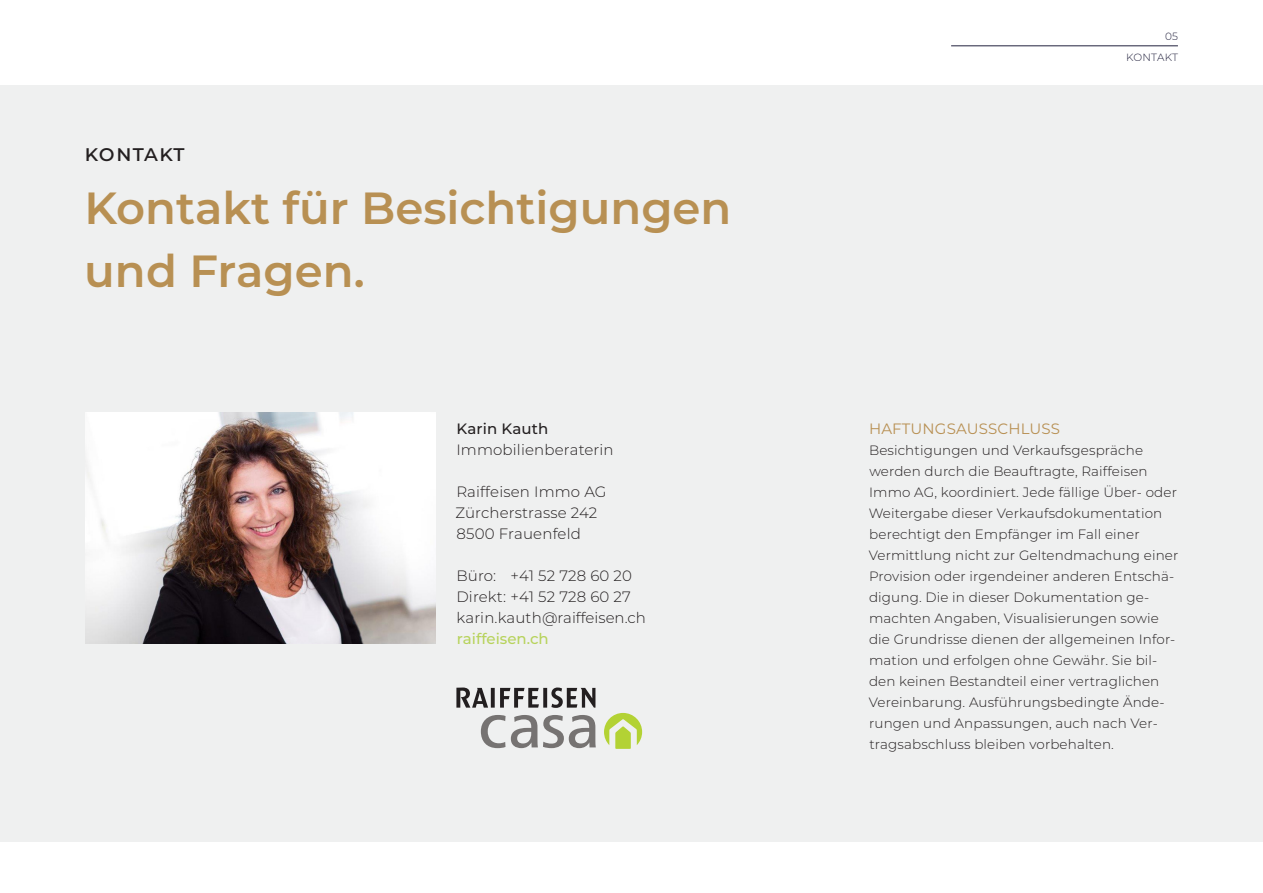
<style>
.page{position:relative;width:1263px;height:893px;background:#fff}
.page>*{position:absolute;margin:0;border:0;box-sizing:border-box;transform-origin:0 0}
.Headline{font:600 45px/63px "Montserrat";color:#b89053}
.Overhead{font:500 22.5px "Montserrat";letter-spacing:.035em;color:#231f20}
.Fließtext{font:300 15px "Montserrat";letter-spacing:.01em;color:#231f20}
.Fließtext-2{font:15px "Montserrat";letter-spacing:.01em;color:#b89053}
.Fließtext-3{font:500 15px "Montserrat";color:#b7d35c}
.Fließtext-4{font:500 15px "Montserrat";letter-spacing:.005em;color:#231f20}
.Fließtext-5{font:300 13.5px/21px "Montserrat";letter-spacing:.01em;color:#231f20}
.t1{font:300 10.5px "Montserrat";color:#23223e}
</style>
<div class="page">
<div style="left:0;top:85px;width:1263px;height:757px;background:#eff0f0"></div>
<img style="left:85px;top:413px;width:350px;height:231px">
<svg style="left:481px;top:715px;width:115px;height:33px"></svg>
<svg style="left:604px;top:713px;width:38px;height:36px"></svg>
<svg style="left:456px;top:687px;width:139px;height:21px"></svg>
<hr style="left:951px;top:46px;width:227px;height:1px;background:#23223e">
<p class="Overhead" style="left:84px;top:137px;width:101px">kontakt</p>
<p class="Headline" style="left:84px;top:174px;width:649px">Kontakt für Besichtigungen und Fragen.</p>
<p class="Fließtext-4" style="left:457px;top:418px;width:93px">Karin Kauth</p>
<p class="Fließtext" style="left:456px;top:439px;width:159px">Immobilienberaterin</p>
<p class="Fließtext" style="left:456px;top:481px;width:152px">Raiffeisen Immo AG</p>
<p class="Fließtext" style="left:455px;top:502px;width:144px">Zürcherstrasse 242</p>
<p class="Fließtext" style="left:457px;top:523px;width:126px">8500 Frauenfeld</p>
<p class="Fließtext" style="left:456px;top:565px;width:177px">Büro: +41 52 728 60 20</p>
<p class="Fließtext" style="left:456px;top:586px;width:176px">Direkt: +41 52 728 60 27</p>
<p class="Fließtext" style="left:457px;top:607px;width:191px">karin.kauth@raiffeisen.ch</p>
<p class="Fließtext-3" style="left:457px;top:628px;width:93px">raiffeisen.ch</p>
<p class="t1" style="left:1165px;top:29px;width:14px">05</p>
<p class="t1" style="left:1126px;top:50px;width:9px">kontakt</p>
<p class="Fließtext-2" style="left:869px;top:418px;width:193px">HAFTUNGSAUSSCHLUSS</p>
<p class="Fließtext-5" style="left:869px;top:439px;width:311px">Besichtigungen und Verkaufsgespräche werden durch die Beauftragte, Raiffeisen Immo AG, koordiniert. Jede fällige Über- oder Weitergabe dieser Verkaufsdokumentation berechtigt den Empfänger im Fall einer Vermittlung nicht zur Geltendmachung einer Provision oder irgendeiner anderen Entschä&shy;digung. Die in dieser Dokumentation ge&shy;machten Angaben, Visualisierungen sowie die Grundrisse dienen der allgemeinen Infor&shy;mation und erfolgen ohne Gewähr. Sie bil&shy;den keinen Bestandteil einer vertraglichen Vereinbarung. Ausführungsbedingte Ände&shy;rungen und Anpassungen, auch nach Ver&shy;tragsabschluss bleiben vorbehalten.</p>
</div>
